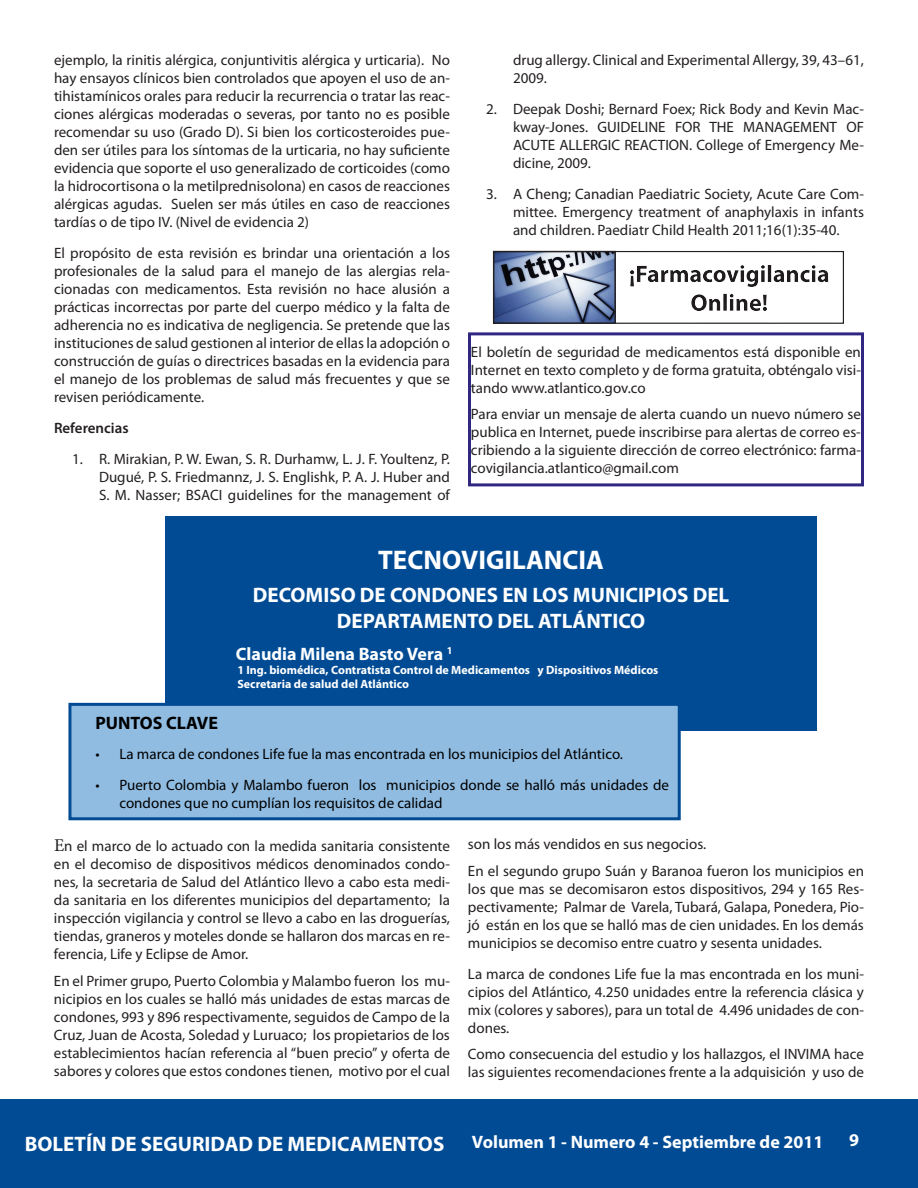
<style>
.page{position:relative;width:918px;height:1188px;background:#fff}
.page>*{position:absolute;margin:0;border:0;box-sizing:border-box;transform-origin:0 0}
.t1{font:700 27px "Myriad Pro";color:#fff}
.t2{font:700 21px/25.2px "Myriad Pro";color:#fff;text-align:center}
.t3{font:700 18px "Myriad Pro";color:#fff}
.t4{font:700 18px "Myriad Pro";color:#000}
.t5{font:15px/18px "Myriad Pro";color:#231f20;text-align:justify}
.t6{font:15px/18px "Myriad Pro";color:#000}
.t7{font:600 15px "Myriad Pro";color:#231f20}
.t8{font:700 12px/14.4px "Myriad Pro";color:#fff}
.s1{font-family:"Minion Pro";font-size:18px}
</style>
<div class="page">
<div style="left:0;top:1100px;width:918px;height:88px;background:#014b95"></div>
<div style="left:165px;top:517px;width:652px;height:214px;background:#014b95"></div>
<div style="left:70px;top:704px;width:609px;height:115px;background:#90bce2"></div>
<div style="left:68px;top:703px;width:613px;height:117px;border:3px solid #014b95"></div>
<div style="left:468px;top:332px;width:396px;height:154px;border:3px solid #302782"></div>
<div style="left:614px;top:250px;width:246px;height:75px;background:#231f20;opacity:.5"></div>
<img style="left:496px;top:254px;width:117px;height:67px">
<div style="left:493px;top:251px;width:123px;height:73px;border:2px solid #231f20"></div>
<p class="t5" style="left:54px;top:51px;width:398px">ejemplo, la rinitis alérgica, conjuntivitis alérgica y urticaria). No hay ensayos clínicos bien controlados que apoyen el uso de an&shy;tihistamínicos orales para reducir la recurrencia o tratar las reac&shy;ciones alérgicas moderadas o severas, por tanto no es posible recomendar su uso (Grado D). Si bien los corticosteroides pue&shy;den ser útiles para los síntomas de la urticaria, no hay suficiente evidencia que soporte el uso generalizado de corticoides (como la hidrocortisona o la metilprednisolona) en casos de reacciones alérgicas agudas. Suelen ser más útiles en caso de reacciones tardías o de tipo IV. (Nivel de evidencia 2)</p>
<p class="t5" style="left:54px;top:244px;width:398px">El propósito de esta revisión es brindar una orientación a los profesionales de la salud para el manejo de las alergias rela&shy;cionadas con medicamentos. Esta revisión no hace alusión a prácticas incorrectas por parte del cuerpo médico y la falta de adherencia no es indicativa de negligencia. Se pretende que las instituciones de salud gestionen al interior de ellas la adopción o construcción de guías o directrices basadas en la evidencia para el manejo de los problemas de salud más frecuentes y que se revisen periódicamente.</p>
<p class="t7" style="left:54px;top:418px;width:76px">Referencias</p>
<p class="t5" style="left:99px;top:449px;width:353px;text-indent:-27px">1. R. Mirakian, P. W. Ewan, S. R. Durhamw, L. J. F. Youltenz, P.<br>Dugué, P. S. Friedmannz, J. S. Englishk, P. A. J. Huber and S. M. Nasser; BSACI guidelines for the management of</p>
<p class="t5" style="left:513px;top:51px;width:352px">drug allergy. Clinical and Experimental Allergy, 39, 43–61,<br>2009.</p>
<p class="t5" style="left:513px;top:100px;width:352px;text-indent:-27px">2. Deepak Doshi; Bernard Foex; Rick Body and Kevin Mac&shy;kway-Jones. GUIDELINE FOR THE MANAGEMENT OF ACUTE ALLERGIC REACTION. College of Emergency Me&shy;dicine, 2009.</p>
<p class="t5" style="left:513px;top:184px;width:353px;text-indent:-27px">3. A Cheng; Canadian Paediatric Society, Acute Care Com&shy;mittee. Emergency treatment of anaphylaxis in infants and children. Paediatr Child Health 2011;16(1):35-40.</p>
<p class="t5" style="left:471px;top:343px;width:391px">El boletín de seguridad de medicamentos está disponible en Internet en texto completo y de forma gratuita, obténgalo visi&shy;tando www.atlantico.gov.co</p>
<p class="t5" style="left:471px;top:405px;width:392px">Para enviar un mensaje de alerta cuando un nuevo número se publica en Internet, puede inscribirse para alertas de correo es&shy;cribiendo a la siguiente dirección de correo electrónico: farma&shy;covigilancia.atlantico@gmail.com</p>
<h1 class="t1" style="left:378px;top:542px;width:227px">TECNOVIGILANCIA</h1>
<h2 class="t2" style="left:253px;top:582px;width:478px">DECOMISO DE CONDONES EN LOS MUNICIPIOS DEL<br>DEPARTAMENTO DEL ATLÁNTICO</h2>
<p class="t3" style="left:236px;top:642px;width:218px">Claudia Milena Basto Vera <sup>1</sup></p>
<p class="t8" style="left:237px;top:662px;width:423px">1 Ing. biomédica, Contratista Control de Medicamentos y Dispositivos Médicos<br>Secretaria de salud del Atlántico</p>
<p class="t4" style="left:95px;top:711px;width:124px">PUNTOS CLAVE</p>
<p class="t6" style="left:95px;top:745px;width:529px">• La marca de condones Life fue la mas encontrada en los municipios del Atlántico.</p>
<p class="t6" style="left:119px;top:776px;width:551px;text-indent:-24px">• Puerto Colombia y Malambo fueron los municipios donde se halló más unidades de condones que no cumplían los requisitos de calidad</p>
<p class="t5" style="left:54px;top:837px;width:398px"><span class="s1">E</span>n el marco de lo actuado con la medida sanitaria consistente en el decomiso de dispositivos médicos denominados condo&shy;nes, la secretaria de Salud del Atlántico llevo a cabo esta medi&shy;da sanitaria en los diferentes municipios del departamento; la inspección vigilancia y control se llevo a cabo en las droguerías, tiendas, graneros y moteles donde se hallaron dos marcas en re&shy;ferencia, Life y Eclipse de Amor.</p>
<p class="t5" style="left:54px;top:971px;width:398px">En el Primer grupo, Puerto Colombia y Malambo fueron los mu&shy;nicipios en los cuales se halló más unidades de estas marcas de condones, 993 y 896 respectivamente, seguidos de Campo de la Cruz, Juan de Acosta, Soledad y Luruaco; los propietarios de los establecimientos hacían referencia al “buen precio” y oferta de sabores y colores que estos condones tienen, motivo por el cual</p>
<p class="t5" style="left:468px;top:831px;width:397px;line-height:26.5px">son los más vendidos en sus negocios.<br>En el segundo grupo Suán y Baranoa fueron los municipios en</p>
<p class="t5" style="left:468px;top:880px;width:397px">los que mas se decomisaron estos dispositivos, 294 y 165 Res&shy;pectivamente; Palmar de Varela, Tubará, Galapa, Ponedera, Pio&shy;jó están en los que se halló mas de cien unidades. En los demás municipios se decomiso entre cuatro y sesenta unidades.</p>
<p class="t5" style="left:468px;top:964px;width:397px">La marca de condones Life fue la mas encontrada en los muni&shy;cipios del Atlántico, 4.250 unidades entre la referencia clásica y mix (colores y sabores), para un total de 4.496 unidades de con&shy;dones.</p>
<p class="t5" style="left:468px;top:1045px;width:398px">Como consecuencia del estudio y los hallazgos, el INVIMA hace las siguientes recomendaciones frente a la adquisición y uso de</p>
<h2 class="t2" style="left:25px;top:1130px;width:421px">BOLETÍN DE SEGURIDAD DE MEDICAMENTOS</h2>
<p class="t3" style="left:472px;top:1130px;width:353px">Volumen 1 - Numero 4 - Septiembre de 2011</p>
<p class="t3" style="left:849px;top:1128px;width:11px">9</p>
</div>
